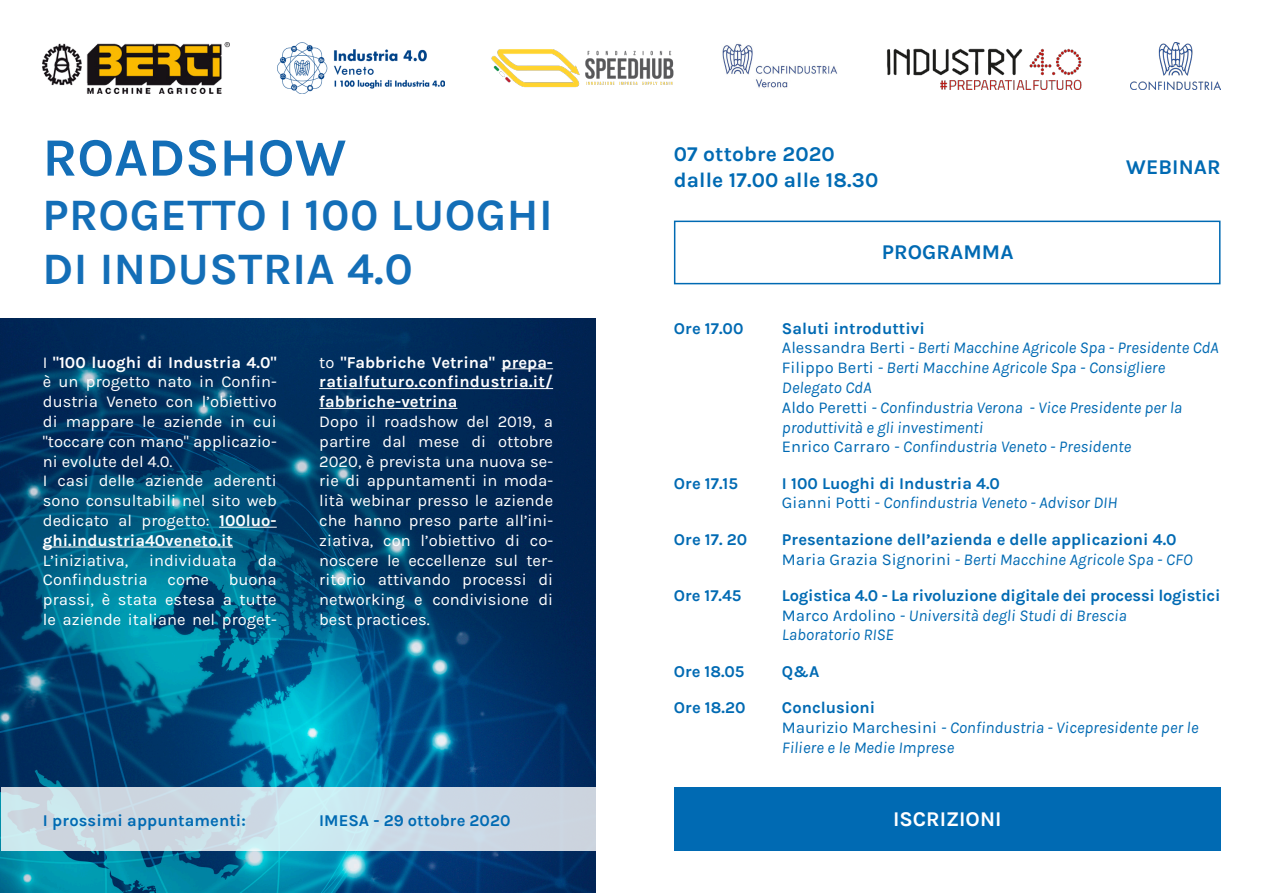
<style>
.page{position:relative;width:1263px;height:893px;background:#fff}
.page>*{position:absolute;margin:0;border:0;box-sizing:border-box;transform-origin:0 0}
.t1{font:700 54px "Karla";color:#136eb7}
.t2{font:700 45px "Karla";letter-spacing:.01em;color:#136eb7}
.t3{font:700 21px "Karla";letter-spacing:.005em;color:#006ab3}
.t4{font:700 21px "Karla";color:#fff}
.t5{font:16.5px/19.8px "Karla";color:#fff;text-align:justify}
.t6{font:italic 16.5px/19.8px "Karla";color:#006ab3}
.t7{font:700 16.5px "Karla";color:#006ab3}
.t8{font:700 16.5px/19.8px "Karla";letter-spacing:.015em;color:#fff;text-align:justify}
.s1{font-weight:700}
.s2{font-weight:400}
.s3{font-style:normal}
</style>
<div class="page">
<img style="left:0;top:318px;width:595px;height:575px">
<svg style="left:1px;top:787px;width:594px;height:63px;background:#ccdce6"></svg>
<hr style="left:219px;top:527px;width:58px;height:1px;background:#fff">
<hr style="left:43px;top:547px;width:190px;height:1px;background:#fff">
<hr style="left:502px;top:368px;width:51px;height:1px;background:#fff">
<hr style="left:319px;top:388px;width:234px;height:1px;background:#fff">
<hr style="left:319px;top:408px;width:138px;height:1px;background:#fff">
<div style="left:674px;top:787px;width:546px;height:63px;background:#006ab3"></div>
<div style="left:674px;top:221px;width:546px;height:63px;border:2px solid #006ab3"></div>
<img style="left:887px;top:48px;width:195px;height:41px">
<img style="left:277px;top:43px;width:167px;height:51px">
<img style="left:1130px;top:43px;width:91px;height:46px">
<img style="left:43px;top:43px;width:186px;height:51px">
<img style="left:722px;top:43px;width:116px;height:45px">
<img style="left:491px;top:49px;width:183px;height:39px">
<p class="t1" style="left:43px;top:126px;width:306px">ROADSHOW</p>
<p class="t2" style="left:43px;top:189px;width:512px">PROGETTO I 100 LUOGHI</p>
<p class="t2" style="left:43px;top:243px;width:372px">DI INDUSTRIA 4.0</p>
<p class="t5" style="left:43px;top:352px;width:235px">I <span class="s1">"100 luoghi di Industria 4.0" </span>è un progetto nato in Confin&shy;dustria Veneto con l’obiettivo di mappare le aziende in cui "toccare con mano" applicazio&shy;ni evolute del 4.0.</p>
<p class="t5" style="left:43px;top:471px;width:235px">I casi delle aziende aderenti sono consultabili nel sito web dedicato al progetto: <span class="s1">100luo&shy;ghi.industria40veneto.it</span></p>
<p class="t5" style="left:43px;top:550px;width:87px">L’iniziativa,</p>
<p class="t5" style="left:149px;top:550px;width:89px">individuata</p>
<p class="t5" style="left:43px;top:550px;width:235px;text-indent:215px">da Confindustria come buona prassi, è stata estesa a tutte le aziende italiane nel proget-</p>
<p class="t8" style="left:319px;top:352px;width:235px"><span class="s2">to</span> "Fabbriche Vetrina" prepa&shy;ratialfuturo.confindustria.it/ fabbriche-vetrina</p>
<p class="t5" style="left:319px;top:412px;width:235px">Dopo il roadshow del 2019, a partire dal mese di ottobre 2020, è prevista una nuova se&shy;rie di appuntamenti in moda&shy;lità webinar presso le aziende che hanno preso parte all’ini&shy;ziativa, con l’obiettivo di co&shy;noscere le eccellenze sul ter&shy;ritorio attivando processi di networking e condivisione di best practices.</p>
<p class="t7" style="left:43px;top:811px;width:205px">I prossimi appuntamenti:</p>
<p class="t7" style="left:319px;top:811px;width:193px">IMESA - 29 ottobre 2020</p>
<p class="t3" style="left:674px;top:142px;width:162px">07 ottobre 2020</p>
<p class="t3" style="left:674px;top:167px;width:206px">dalle 17.00 alle 18.30</p>
<p class="t3" style="left:882px;top:240px;width:133px">PROGRAMMA</p>
<p class="t3" style="left:1126px;top:155px;width:96px">WEBINAR</p>
<p class="t7" style="left:674px;top:318px;width:71px">Ore 17.00</p>
<p class="t7" style="left:782px;top:318px;width:144px">Saluti introduttivi</p>
<p class="t6" style="left:782px;top:338px;width:438px"><span class="s3">Alessandra Berti</span> - Berti Macchine Agricole Spa - Presidente CdA</p>
<p class="t6" style="left:782px;top:358px;width:385px"><span class="s3">Filippo Berti</span> - Berti Macchine Agricole Spa - Consigliere<br>Delegato CdA</p>
<p class="t6" style="left:782px;top:398px;width:402px"><span class="s3">Aldo Peretti</span> - Confindustria Verona - Vice Presidente per la produttività e gli investimenti</p>
<p class="t6" style="left:782px;top:437px;width:351px"><span class="s3">Enrico Carraro</span> - Confindustria Veneto - Presidente</p>
<p class="t7" style="left:674px;top:474px;width:66px">Ore 17.15</p>
<p class="t7" style="left:782px;top:474px;width:220px">I 100 Luoghi di Industria 4.0</p>
<p class="t6" style="left:782px;top:493px;width:337px"><span class="s3">Gianni Potti</span> - Confindustria Veneto - Advisor DIH</p>
<p class="t7" style="left:674px;top:530px;width:75px">Ore 17. 20</p>
<p class="t7" style="left:782px;top:530px;width:396px">Presentazione dell’azienda e delle applicazioni 4.0</p>
<p class="t6" style="left:782px;top:549px;width:412px"><span class="s3">Maria Grazia Signorini</span> - Berti Macchine Agricole Spa - CFO</p>
<p class="t7" style="left:674px;top:586px;width:69px">Ore 17.45</p>
<p class="t7" style="left:782px;top:586px;width:440px">Logistica 4.0 - La rivoluzione digitale dei processi logistici</p>
<p class="t6" style="left:782px;top:605px;width:346px"><span class="s3">Marco Ardolino</span> - Università degli Studi di Brescia</p>
<p class="t6" style="left:782px;top:625px;width:114px">Laboratorio RISE</p>
<p class="t7" style="left:674px;top:662px;width:72px">Ore 18.05</p>
<p class="t7" style="left:782px;top:662px;width:39px">Q&amp;A</p>
<p class="t7" style="left:674px;top:698px;width:73px">Ore 18.20</p>
<p class="t7" style="left:782px;top:698px;width:95px">Conclusioni</p>
<p class="t6" style="left:782px;top:718px;width:418px"><span class="s3">Maurizio Marchesini</span> - Confindustria - Vicepresidente per le<br>Filiere e le Medie Imprese</p>
<p class="t4" style="left:893px;top:807px;width:110px">ISCRIZIONI</p>
</div>
